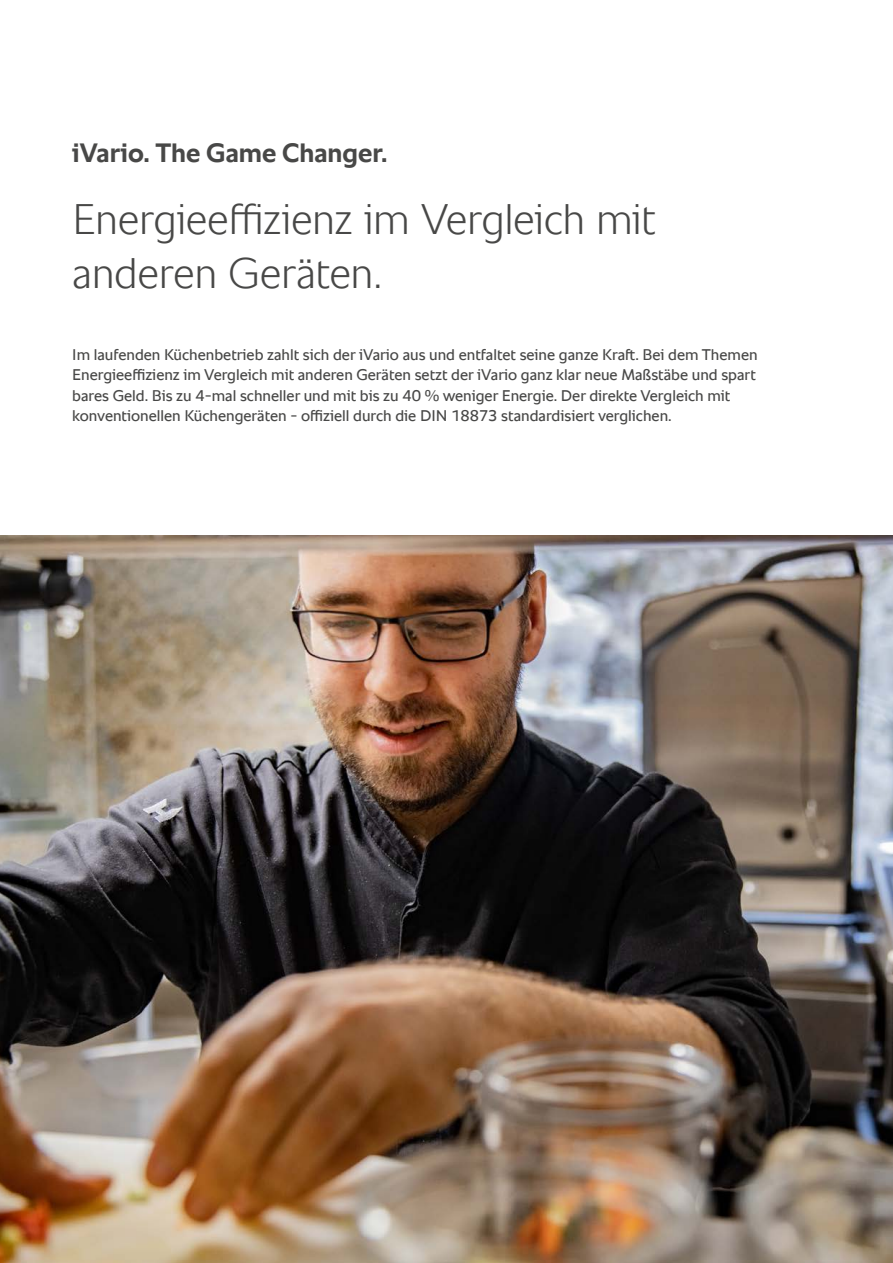
<style>
.page{position:relative;width:893px;height:1263px;background:#fff}
.page>*{position:absolute;margin:0;border:0;box-sizing:border-box;transform-origin:0 0}
.t1{font:300 43.5px/54px "RATIONAL Sans TT";letter-spacing:-.01em;color:#484847}
.t2{font:700 27px "RATIONAL Sans TT";color:#484847}
.t3{font:15.75px/20.4px "RATIONAL Sans TT";color:#484847}
</style>
<div class="page">
<img style="left:0;top:536px;width:893px;height:727px">
<h2 class="t2" style="left:72px;top:133px;width:317px">iVario. The Game Changer.</h2>
<h1 class="t1" style="left:72px;top:192px;width:585px">Energieeffizienz im Vergleich mit anderen Geräten.</h1>
<p class="t3" style="left:72px;top:345px;width:687px">Im laufenden Küchenbetrieb zahlt sich der iVario aus und entfaltet seine ganze Kraft. Bei dem Themen Energieeffizienz im Vergleich mit anderen Geräten setzt der iVario ganz klar neue Maßstäbe und spart bares Geld. Bis zu 4-mal schneller und mit bis zu 40 % weniger Energie. Der direkte Vergleich mit konventionellen Küchengeräten - offiziell durch die DIN 18873 standardisiert verglichen.</p>
</div>
